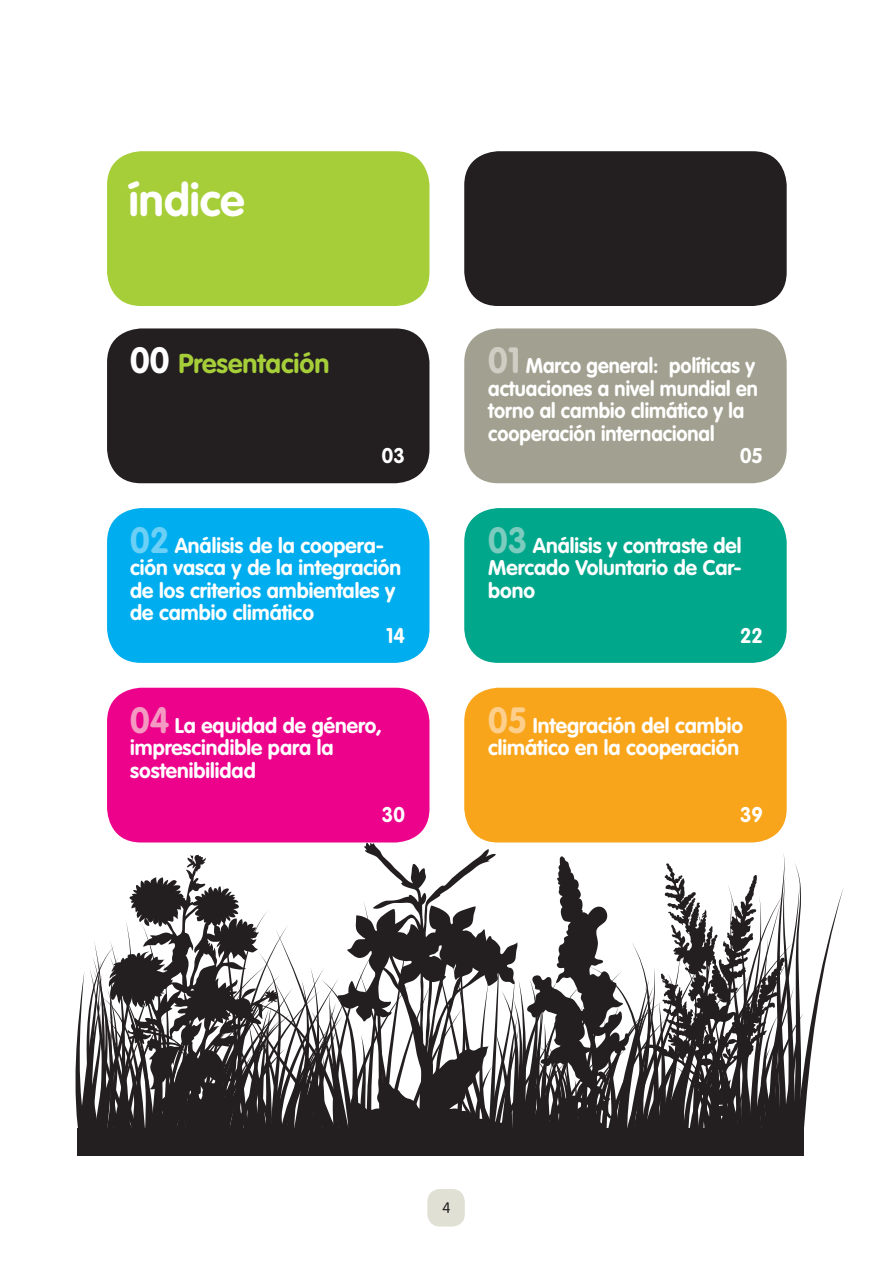
<style>
.page{position:relative;width:893px;height:1263px;background:#fff}
.page>*{position:absolute;margin:0;border:0;box-sizing:border-box;transform-origin:0 0}
.t1{font:700 45px "VAG Rounded Std";color:#fff}
.t2{font:700 27px "VAG Rounded Std";color:#a6ce39}
.t3{font:700 21px/22.5px "VAG Rounded Std";color:#fff}
.t4{font:700 21px/22.5px "VAG Rounded Std";color:#fff;scale:.95 1}
.t5{font:300 15px "VAG Rounded Std";color:#231f20}
.s1{font-size:36px;color:#fff}
.s2{font-size:36px;color:#cecec4}
.s3{font-size:36px;color:#6bcff6}
.s4{font-size:36px;color:#7bcbbe}
.s5{font-size:36px;color:#f499c2}
.s6{font-size:36px;color:#fdcf8c}
</style>
<div class="page">
<div style="left:427px;top:1189px;width:38px;height:37px;background:#e1e0d5;border-radius:13px"></div>
<svg style="left:75px;top:852px;width:769px;height:276px"></svg>
<div style="left:107px;top:151px;width:322px;height:155px;background:#a6ce39;border-radius:34px"></div>
<div style="left:107px;top:328px;width:322px;height:155px;background:#231f20;border-radius:34px"></div>
<div style="left:107px;top:508px;width:322px;height:155px;background:#00aeef;border-radius:34px"></div>
<div style="left:107px;top:688px;width:322px;height:154px;background:#ed028c;border-radius:34px"></div>
<div style="left:464px;top:151px;width:323px;height:155px;background:#231f20;border-radius:34px"></div>
<div style="left:464px;top:328px;width:323px;height:155px;background:#a2a191;border-radius:34px"></div>
<div style="left:464px;top:508px;width:323px;height:155px;background:#00a78b;border-radius:34px"></div>
<div style="left:464px;top:688px;width:323px;height:154px;background:#f9a51b;border-radius:34px"></div>
<div style="left:77px;top:1128px;width:727px;height:29px;background:#231f20"></div>
<h1 class="t1" style="left:129px;top:174px;width:117px">índice</h1>
<p class="t2" style="left:130px;top:348px;width:201px"><span class="s1">00</span> Presentación</p>
<p class="t4" style="left:488px;top:355px;width:285px"><span class="s2">01</span> Marco general: políticas y actuaciones a nivel mundial en torno al cambio climático y la cooperación internacional</p>
<p class="t4" style="left:382px;top:445px;width:26px">03</p>
<p class="t4" style="left:740px;top:445px;width:26px">05</p>
<p class="t3" style="left:130px;top:535px;width:273px"><span class="s3">02</span> Análisis de la coopera&shy;ción vasca y de la integración de los criterios ambientales y de cambio climático</p>
<p class="t3" style="left:488px;top:535px;width:255px;text-align:justify"><span class="s4">03</span> Análisis y contraste del Mercado Voluntario de Car&shy;bono</p>
<p class="t4" style="left:386px;top:625px;width:21px">14</p>
<p class="t4" style="left:740px;top:625px;width:26px">22</p>
<p class="t3" style="left:130px;top:715px;width:253px"><span class="s5">04</span> La equidad de género, imprescindible para la sostenibilidad</p>
<p class="t3" style="left:488px;top:715px;width:256px"><span class="s6">05</span> Integración del cambio climático en la cooperación</p>
<p class="t4" style="left:382px;top:804px;width:26px">30</p>
<p class="t4" style="left:740px;top:804px;width:26px">39</p>
<p class="t5" style="left:442px;top:1199px;width:10px">4</p>
</div>
